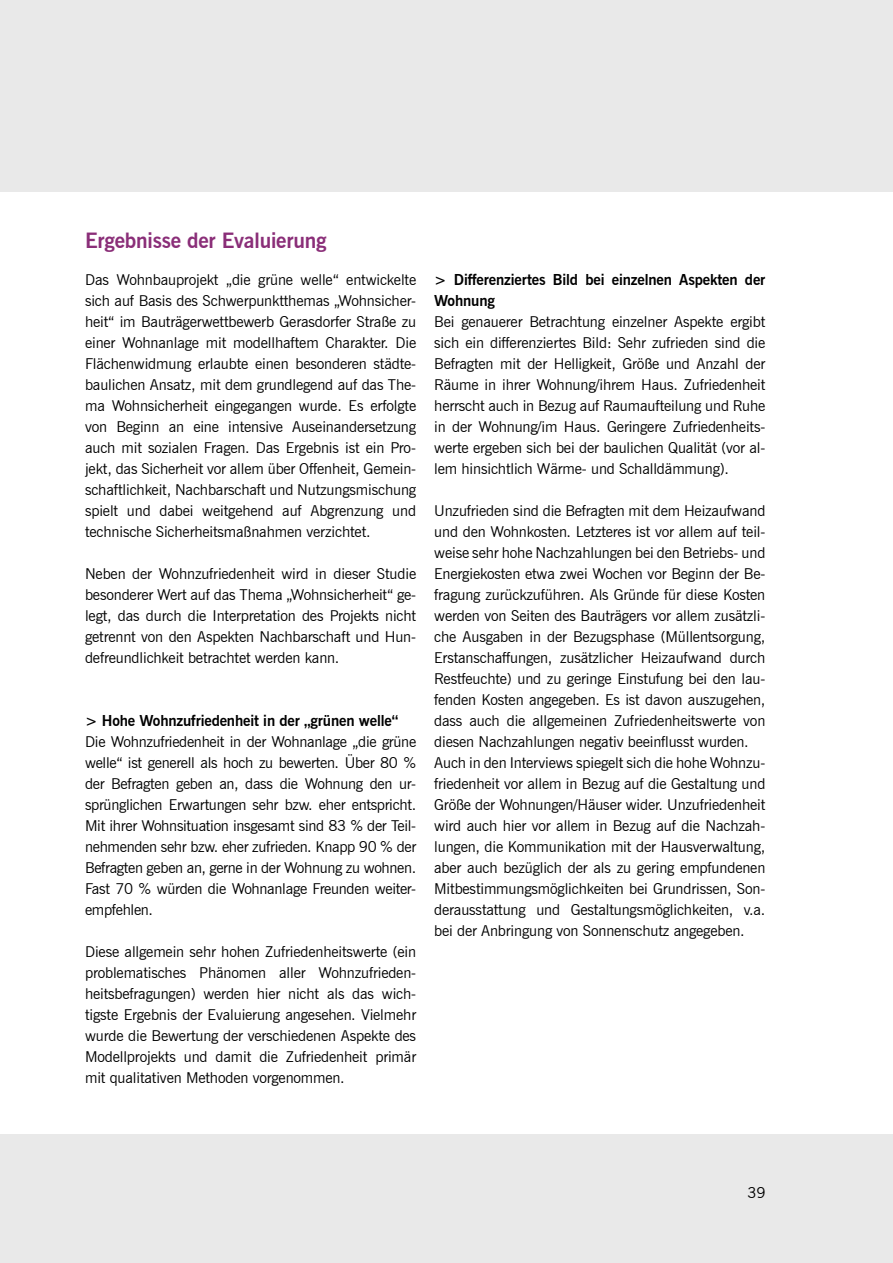
<style>
.page{position:relative;width:893px;height:1263px;background:#fff}
.page>*{position:absolute;margin:0;border:0;box-sizing:border-box;transform-origin:0 0}
.t1{font:700 21px "News Gothic BT";letter-spacing:-.01em;color:#8a2e78}
.t2{font:15px/21px "News Gothic BT";letter-spacing:-.01em;color:#000;text-align:justify}
.t3{font:700 15px/21px "News Gothic BT";letter-spacing:-.01em;color:#000}
</style>
<div class="page">
<div style="left:0;top:1134px;width:893px;height:129px;background:#e9e9e9"></div>
<div style="left:0;top:0;width:893px;height:191px;background:#e9e9e9"></div>
<h1 class="t1" style="left:85px;top:228px;width:243px">Ergebnisse der Evaluierung</h1>
<p class="t2" style="left:85px;top:269px;width:333px">Das Wohnbauprojekt „die grüne welle“ entwickelte sich auf Basis des Schwerpunktthemas „Wohnsicher&shy;heit“ im Bauträgerwettbewerb Gerasdorfer Straße zu einer Wohnanlage mit modellhaftem Charakter. Die Flächenwidmung erlaubte einen besonderen städte&shy;baulichen Ansatz, mit dem grundlegend auf das The&shy;ma Wohnsicherheit eingegangen wurde. Es erfolgte von Beginn an eine intensive Auseinandersetzung auch mit sozialen Fragen. Das Ergebnis ist ein Pro&shy;jekt, das Sicherheit vor allem über Offenheit, Gemein&shy;schaftlichkeit, Nachbarschaft und Nutzungsmischung spielt und dabei weitgehend auf Abgrenzung und technische Sicherheitsmaßnahmen verzichtet.</p>
<p class="t2" style="left:85px;top:563px;width:333px">Neben der Wohnzufriedenheit wird in dieser Studie besonderer Wert auf das Thema „Wohnsicherheit“ ge&shy;legt, das durch die Interpretation des Projekts nicht getrennt von den Aspekten Nachbarschaft und Hun&shy;defreundlichkeit betrachtet werden kann.</p>
<p class="t3" style="left:85px;top:710px;width:315px">&gt; Hohe Wohnzufriedenheit in der „grünen welle“</p>
<p class="t2" style="left:85px;top:731px;width:333px">Die Wohnzufriedenheit in der Wohnanlage „die grüne welle“ ist generell als hoch zu bewerten. Über 80 % der Befragten geben an, dass die Wohnung den ur&shy;sprünglichen Erwartungen sehr bzw. eher entspricht.<br>Mit ihrer Wohnsituation insgesamt sind 83 % der Teil&shy;nehmenden sehr bzw. eher zufrieden. Knapp 90 % der Befragten geben an, gerne in der Wohnung zu wohnen.<br>Fast 70 % würden die Wohnanlage Freunden weiter&shy;empfehlen.</p>
<p class="t2" style="left:85px;top:941px;width:333px">Diese allgemein sehr hohen Zufriedenheitswerte (ein problematisches Phänomen aller Wohnzufrieden&shy;heitsbefragungen) werden hier nicht als das wich&shy;tigste Ergebnis der Evaluierung angesehen. Vielmehr wurde die Bewertung der verschiedenen Aspekte des Modellprojekts und damit die Zufriedenheit primär mit qualitativen Methoden vorgenommen.</p>
<p class="t3" style="left:434px;top:269px;width:333px">&gt; Differenziertes Bild bei einzelnen Aspekten der<br>Wohnung</p>
<p class="t2" style="left:434px;top:311px;width:333px">Bei genauerer Betrachtung einzelner Aspekte ergibt sich ein differenziertes Bild: Sehr zufrieden sind die Befragten mit der Helligkeit, Größe und Anzahl der Räume in ihrer Wohnung/ihrem Haus. Zufriedenheit herrscht auch in Bezug auf Raumaufteilung und Ruhe in der Wohnung/im Haus. Geringere Zufriedenheits&shy;werte ergeben sich bei der baulichen Qualität (vor al&shy;lem hinsichtlich Wärme- und Schalldämmung).</p>
<p class="t2" style="left:434px;top:500px;width:333px;text-align:left">Unzufrieden sind die Befragten mit dem Heizaufwand und den Wohnkosten. Letzteres ist vor allem auf teil&shy;weise sehr hohe Nachzahlungen bei den Betriebs- und Energiekosten etwa zwei Wochen vor Beginn der Be&shy;fragung zurückzuführen. Als Gründe für diese Kosten werden von Seiten des Bauträgers vor allem zusätzli&shy;che Ausgaben in der Bezugsphase (Müllentsorgung, Erstanschaffungen, zusätzlicher Heizaufwand durch Restfeuchte) und zu geringe Einstufung bei den lau&shy;fenden Kosten angegeben. Es ist davon auszugehen, dass auch die allgemeinen Zufriedenheitswerte von diesen Nachzahlungen negativ beeinflusst wurden.<br>Auch in den Interviews spiegelt sich die hohe Wohnzu&shy;friedenheit vor allem in Bezug auf die Gestaltung und Größe der Wohnungen/Häuser wider. Unzufriedenheit wird auch hier vor allem in Bezug auf die Nachzah&shy;lungen, die Kommunikation mit der Hausverwaltung, aber auch bezüglich der als zu gering empfundenen Mitbestimmungsmöglichkeiten bei Grundrissen, Son&shy;derausstattung und Gestaltungsmöglichkeiten, v.a. bei der Anbringung von Sonnenschutz angegeben.</p>
<p class="t2" style="left:747px;top:1182px;width:20px">39</p>
</div>
